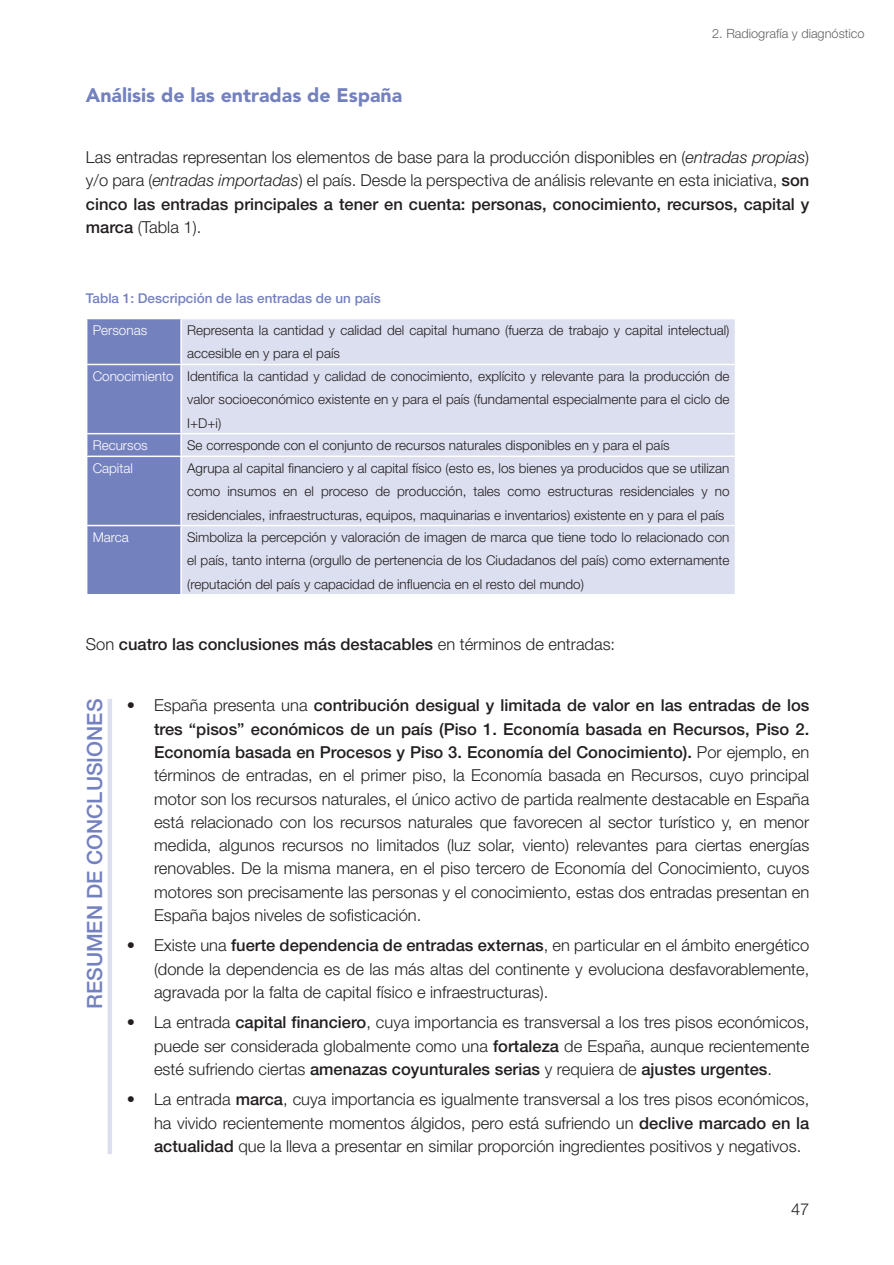
<style>
.page{position:relative;width:894px;height:1265px;background:#fff}
.page>*{position:absolute;margin:0;border:0;box-sizing:border-box;transform-origin:0 0}
.t1{font:500 21px "Helvetica Neue";color:#7481bf}
.t2{font:900 19.5px "Avenir LT Std";color:#7481bf}
.t3{font:300 16.5px/23.2px "Helvetica Neue";color:#231f20;text-align:justify}
.t4{font:500 16.5px "Helvetica Neue";color:#231f20}
.t5{font:300 13.5px/23.2px "Helvetica Neue";color:#231f20;text-align:justify}
.t6{font:500 13.5px "Helvetica Neue";color:#7481bf}
.t7{font:300 13.5px "Helvetica Neue";color:#fff}
.t8{font:300 12.75px "Helvetica Neue";color:#636366}
.s1{font-style:italic}
.s2{font-weight:500}
.s3{color:#fff}
.s4{font-weight:300}
</style>
<div class="page">
<div style="left:182px;top:319px;width:552px;height:275px;background:#dcdff0"></div>
<hr style="left:181px;top:363px;width:555px;height:2px;background:#fff">
<hr style="left:181px;top:433px;width:555px;height:1px;background:#fff">
<hr style="left:181px;top:455px;width:555px;height:2px;background:#fff">
<hr style="left:181px;top:524px;width:555px;height:2px;background:#fff">
<div style="left:86px;top:319px;width:95px;height:275px;background:#7481bf"></div>
<hr style="left:180px;top:434px;width:2px;height:21px;background:#fff">
<hr style="left:86px;top:455px;width:95px;height:2px;background:#fff">
<hr style="left:86px;top:457px;width:1px;height:67px;background:#fff">
<hr style="left:180px;top:457px;width:2px;height:67px;background:#fff">
<hr style="left:86px;top:524px;width:95px;height:2px;background:#fff">
<hr style="left:86px;top:526px;width:1px;height:68px;background:#fff">
<hr style="left:180px;top:526px;width:2px;height:68px;background:#fff">
<div style="left:107px;top:698px;width:5px;height:455px;background:#dcdff0"></div>
<p class="t2" style="left:86px;top:83px;width:318px">Análisis de las entradas de España</p>
<p class="t8" style="left:712px;top:26px;width:154px">2. Radiografía y diagnóstico</p>
<p class="t3" style="left:86px;top:145px;width:724px">Las entradas representan los elementos de base para la producción disponibles en (<span class="s1">entradas propias</span>) y/o para (<span class="s1">entradas importadas</span>) el país. Desde la perspectiva de análisis relevante en esta iniciativa, <span class="s2">son cinco las entradas principales a tener en cuenta: personas, conocimiento, recursos, capital y marca</span> (Tabla 1).</p>
<p class="t6" style="left:86px;top:290px;width:296px">Tabla 1: Descripción de las entradas de un país</p>
<p class="t7" style="left:93px;top:322px;width:56px">Personas</p>
<p class="t5" style="left:187px;top:318px;width:543px">Representa la cantidad y calidad del capital humano (fuerza de trabajo y capital intelectual)</p>
<p class="t5" style="left:187px;top:341px;width:154px">accesible en y para el país</p>
<p class="t5" style="left:93px;top:364px;width:638px"><span class="s3">Conocimiento</span> Identifica la cantidad y calidad de conocimiento, explícito y relevante para la producción de</p>
<p class="t5" style="left:187px;top:387px;width:543px">valor socioeconómico existente en y para el país (fundamental especialmente para el ciclo de</p>
<p class="t5" style="left:187px;top:411px;width:36px">I+D+i)</p>
<p class="t7" style="left:93px;top:437px;width:57px">Recursos</p>
<p class="t5" style="left:187px;top:433px;width:484px">Se corresponde con el conjunto de recursos naturales disponibles en y para el país</p>
<p class="t7" style="left:93px;top:460px;width:42px">Capital</p>
<p class="t5" style="left:187px;top:456px;width:543px">Agrupa al capital financiero y al capital físico (esto es, los bienes ya producidos que se utilizan como insumos en el proceso de producción, tales como estructuras residenciales y no residenciales, infraestructuras, equipos, maquinarias e inventarios) existente en y para el país</p>
<p class="t7" style="left:93px;top:529px;width:38px">Marca</p>
<p class="t5" style="left:187px;top:525px;width:544px">Simboliza la percepción y valoración de imagen de marca que tiene todo lo relacionado con el país, tanto interna (orgullo de pertenencia de los Ciudadanos del país) como externamente (reputación del país y capacidad de influencia en el resto del mundo)</p>
<p class="t4" style="left:86px;top:634px;width:530px"><span class="s4">Son</span> cuatro las conclusiones más destacables <span class="s4">en términos de entradas:</span></p>
<p class="t1" style="left:82px;top:1008px;width:311px;rotate:-90deg">RESUMEN DE CONCLUSIONES</p>
<p class="t3" style="left:154px;top:693px;width:656px;text-indent:-27px">• España presenta una <span class="s2">contribución desigual y limitada de valor en las entradas de los tres “pisos” económicos de un país (Piso 1. Economía basada en Recursos, Piso 2.<br>Economía basada en Procesos y Piso 3. Economía del Conocimiento).</span> Por ejemplo, en términos de entradas, en el primer piso, la Economía basada en Recursos, cuyo principal motor son los recursos naturales, el único activo de partida realmente destacable en España está relacionado con los recursos naturales que favorecen al sector turístico y, en menor medida, algunos recursos no limitados (luz solar, viento) relevantes para ciertas energías renovables. De la misma manera, en el piso tercero de Economía del Conocimiento, cuyos motores son precisamente las personas y el conocimiento, estas dos entradas presentan en España bajos niveles de sofisticación.</p>
<p class="t3" style="left:154px;top:933px;width:656px;text-indent:-27px">• Existe una <span class="s2">fuerte dependencia de entradas externas</span>, en particular en el ámbito energético (donde la dependencia es de las más altas del continente y evoluciona desfavorablemente, agravada por la falta de capital físico e infraestructuras).</p>
<p class="t3" style="left:154px;top:1010px;width:656px;text-indent:-27px">• La entrada <span class="s2">capital financiero</span>, cuya importancia es transversal a los tres pisos económicos, puede ser considerada globalmente como una <span class="s2">fortaleza</span> de España, aunque recientemente esté sufriendo ciertas <span class="s2">amenazas coyunturales serias</span> y requiera de <span class="s2">ajustes urgentes</span>.</p>
<p class="t3" style="left:154px;top:1087px;width:656px;text-indent:-27px">• La entrada <span class="s2">marca</span>, cuya importancia es igualmente transversal a los tres pisos económicos, ha vivido recientemente momentos álgidos, pero está sufriendo un <span class="s2">declive marcado en la actualidad</span> que la lleva a presentar en similar proporción ingredientes positivos y negativos.</p>
<p class="t3" style="left:790px;top:1196px;width:20px">47</p>
</div>
